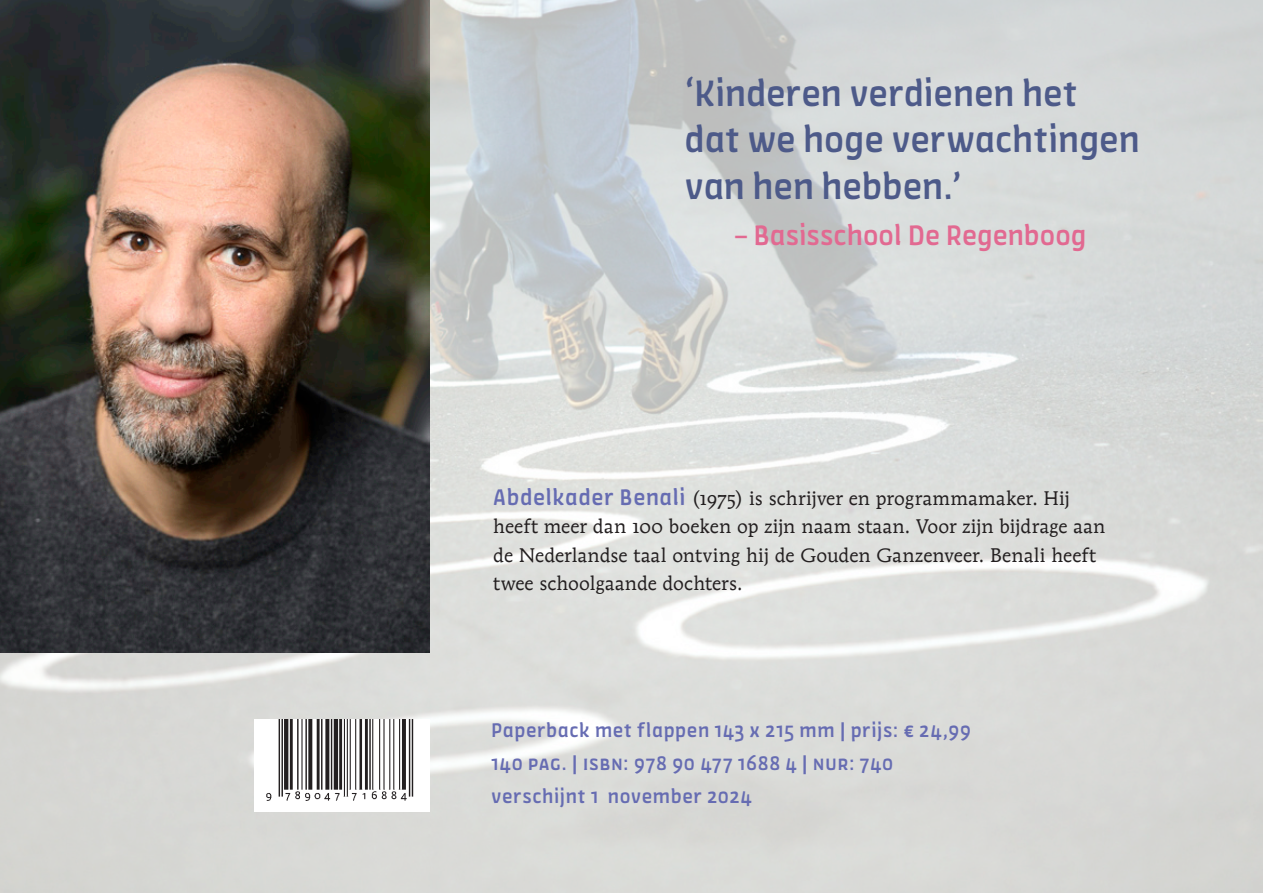
<style>
.page{position:relative;width:1263px;height:893px;background:#fff}
.page>*{position:absolute;margin:0;border:0;box-sizing:border-box;transform-origin:0 0}
.t1{font:500 39px/46.5px "Amman Sans Pro";letter-spacing:-.005em;color:#4d5a89}
.t2{font:500 30px "Amman Sans Pro";color:#e26991}
.t3{font:500 21px/33px "Amman Sans Pro";letter-spacing:.025em;color:#666cb2}
.t4{font:19.5px/28.5px "Mendoza Roman Book Os F";letter-spacing:.005em;color:#231f20}
.s1{font-family:"Amman Sans Pro";font-weight:500;font-size:24px;color:#666cb2}
</style>
<div class="page">
<img style="left:0;top:0;width:1263px;height:893px">
<img style="left:0;top:0;width:430px;height:652px">
<div style="left:254px;top:719px;width:175px;height:93px;background:#fff"></div>
<img style="left:266px;top:719px;width:148px;height:82px">
<h1 class="t1" style="left:685px;top:71px;width:457px">‘Kinderen verdienen het dat we hoge verwachtingen van hen hebben.’</h1>
<h2 class="t2" style="left:734px;top:216px;width:354px">– Basisschool De Regenboog</h2>
<p class="t4" style="left:493px;top:484px;width:614px"><span class="s1">Abdelkader Benali</span> (1975) is schrijver en programmamaker. Hij heeft meer dan 100 boeken op zijn naam staan. Voor zijn bijdrage aan de Nederlandse taal ontving hij de Gouden Ganzenveer. Benali heeft twee schoolgaande dochters.</p>
<p class="t3" style="left:491px;top:714px;width:481px">Paperback met flappen 143 x 215 mm | prijs: € 24,99<br>140 pag. | isbn: 978 90 477 1688 4 | nur: 740 verschijnt 1 november 2024</p>
</div>
